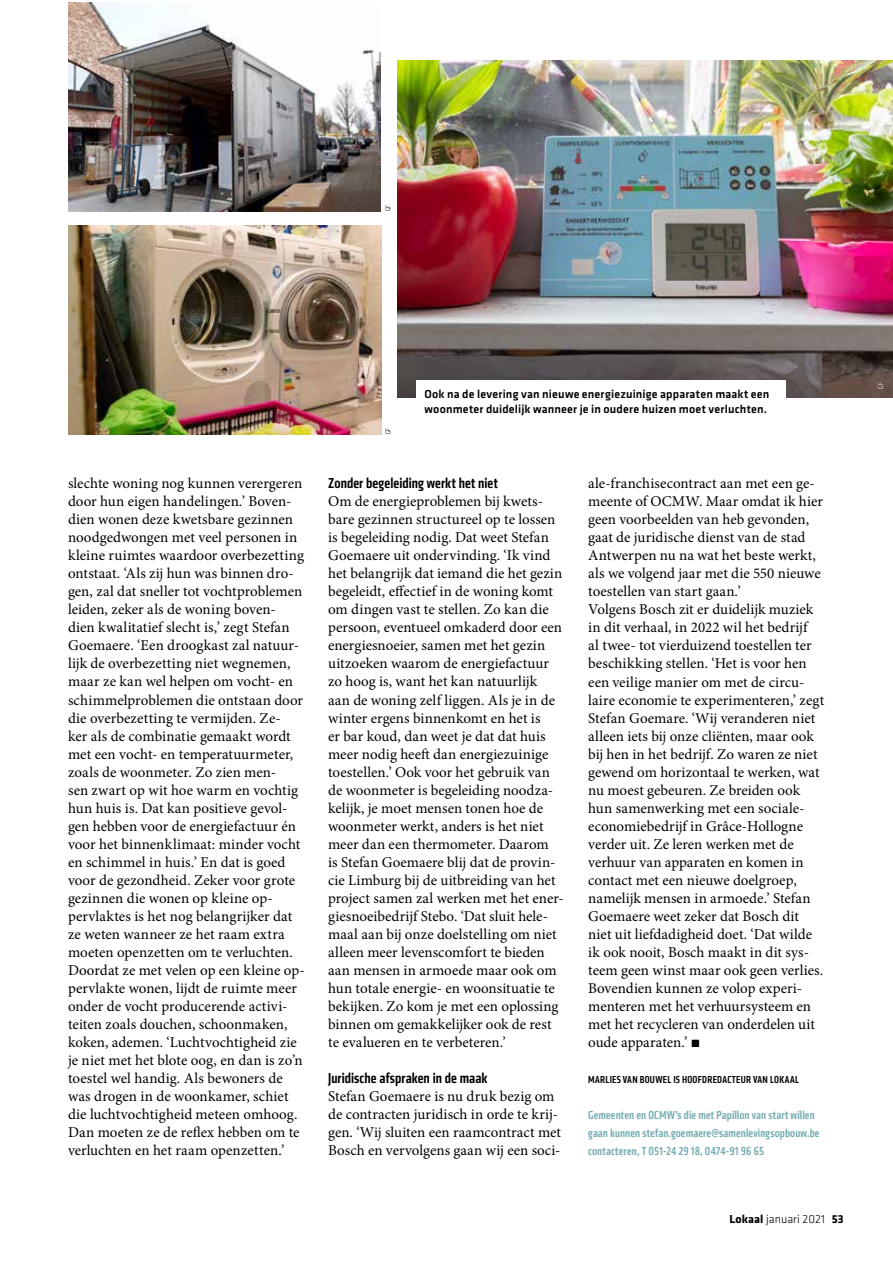
<style>
.page{position:relative;width:893px;height:1263px;background:#fff}
.page>*{position:absolute;margin:0;border:0;box-sizing:border-box;transform-origin:0 0}
.t1{font:15px/18px "Minion Pro";color:#000}
.t2{font:500 15px "Klavika Condensed";letter-spacing:.005em;color:#000}
.t3{font:500 12px/18px "Klavika Condensed";letter-spacing:.01em;color:#76adb2}
.t4{font:500 12px/15px "Klavika";letter-spacing:.015em;color:#000}
.t5{font:300 12px "Klavika";letter-spacing:.005em;color:#000}
.t6{font:500 10.5px "Klavika Condensed";letter-spacing:.025em;color:#000}
.t7{font:300 7.5px "Klavika Condensed";color:#000}
.t8{font:300 7.5px "Klavika Condensed";color:#fff}
.s1{font-family:"Klavika";font-weight:700;font-size:14.85px}
.s2{font-weight:700}
</style>
<div class="page">
<img style="left:397px;top:61px;width:496px;height:337px">
<img style="left:69px;top:226px;width:312px;height:208px">
<img style="left:68px;top:3px;width:313px;height:208px">
<div style="left:416px;top:380px;width:370px;height:59px;background:#fff"></div>
<p class="t7" style="left:384px;top:211px;width:8px;rotate:-90deg">GF</p>
<p class="t7" style="left:384px;top:434px;width:8px;rotate:-90deg">GF</p>
<p class="t4" style="left:424px;top:386px;width:346px">Ook na de levering van nieuwe energiezuinige apparaten maakt een woonmeter duidelijk wanneer je in oudere huizen moet verluchten.</p>
<p class="t1" style="left:68px;top:475px;width:238px">slechte woning nog kunnen verergeren door hun eigen handelingen.’ Boven&shy;dien wonen deze kwetsbare gezinnen noodgedwongen met veel personen in kleine ruimtes waardoor overbezetting ontstaat. ‘Als zij hun was binnen dro&shy;gen, zal dat sneller tot vochtproblemen leiden, zeker als de woning boven&shy;dien kwalitatief slecht is,’ zegt Stefan Goemaere. ‘Een droogkast zal natuur&shy;lijk de overbezetting niet wegnemen, maar ze kan wel helpen om vocht- en schimmelproblemen die ontstaan door die overbezetting te vermijden. Ze-<br>ker als de combinatie gemaakt wordt met een vocht- en temperatuurmeter, zoals de woonmeter. Zo zien men-<br>sen zwart op wit hoe warm en vochtig hun huis is. Dat kan positieve gevol&shy;gen hebben voor de energiefactuur én voor het binnenklimaat: minder vocht en schimmel in huis.’ En dat is goed voor de gezondheid. Zeker voor grote gezinnen die wonen op kleine op&shy;pervlaktes is het nog belangrijker dat ze weten wanneer ze het raam extra moeten openzetten om te verluchten.<br>Doordat ze met velen op een kleine op&shy;pervlakte wonen, lijdt de ruimte meer onder de vocht producerende activi&shy;teiten zoals douchen, schoonmaken, koken, ademen. ‘Luchtvochtigheid zie je niet met het blote oog, en dan is zo’n toestel wel handig. Als bewoners de was drogen in de woonkamer, schiet die luchtvochtigheid meteen omhoog.<br>Dan moeten ze de reflex hebben om te verluchten en het raam openzetten.’</p>
<p class="t2" style="left:328px;top:474px;width:171px">Zonder begeleiding werkt het niet</p>
<p class="t1" style="left:328px;top:493px;width:237px">Om de energieproblemen bij kwets&shy;bare gezinnen structureel op te lossen is begeleiding nodig. Dat weet Stefan Goemaere uit ondervinding. ‘Ik vind het belangrijk dat iemand die het gezin begeleidt, effectief in de woning komt om dingen vast te stellen. Zo kan die persoon, eventueel omkaderd door een energiesnoeier, samen met het gezin uitzoeken waarom de energiefactuur zo hoog is, want het kan natuurlijk<br>aan de woning zelf liggen. Als je in de winter ergens binnenkomt en het is<br>er bar koud, dan weet je dat dat huis meer nodig heeft dan energiezuinige toestellen.’ Ook voor het gebruik van de woonmeter is begeleiding noodza&shy;kelijk, je moet mensen tonen hoe de woonmeter werkt, anders is het niet meer dan een thermometer. Daarom<br>is Stefan Goemaere blij dat de provin&shy;cie Limburg bij de uitbreiding van het project samen zal werken met het ener&shy;giesnoeibedrijf Stebo. ‘Dat sluit hele&shy;maal aan bij onze doelstelling om niet alleen meer levenscomfort te bieden aan mensen in armoede maar ook om hun totale energie- en woonsituatie te bekijken. Zo kom je met een oplossing binnen om gemakkelijker ook de rest te evalueren en te verbeteren.’</p>
<p class="t2" style="left:328px;top:1068px;width:161px">Juridische afspraken in de maak</p>
<p class="t1" style="left:328px;top:1087px;width:235px">Stefan Goemaere is nu druk bezig om de contracten juridisch in orde te krij&shy;gen. ‘Wij sluiten een raamcontract met Bosch en vervolgens gaan wij een soci-</p>
<p class="t1" style="left:588px;top:475px;width:238px">ale-franchisecontract aan met een ge&shy;meente of OCMW. Maar omdat ik hier geen voorbeelden van heb gevonden, gaat de juridische dienst van de stad Antwerpen nu na wat het beste werkt, als we volgend jaar met die 550 nieuwe toestellen van start gaan.’<br>Volgens Bosch zit er duidelijk muziek in dit verhaal, in 2022 wil het bedrijf<br>al twee- tot vierduizend toestellen ter beschikking stellen. ‘Het is voor hen een veilige manier om met de circu&shy;laire economie te experimenteren,’ zegt Stefan Goemare. ‘Wij veranderen niet alleen iets bij onze cliënten, maar ook bij hen in het bedrijf. Zo waren ze niet gewend om horizontaal te werken, wat nu moest gebeuren. Ze breiden ook hun samenwerking met een sociale&shy;economiebedrijf in Grâce-Hollogne verder uit. Ze leren werken met de verhuur van apparaten en komen in contact met een nieuwe doelgroep, namelijk mensen in armoede.’ Stefan Goemaere weet zeker dat Bosch dit niet uit liefdadigheid doet. ‘Dat wilde ik ook nooit, Bosch maakt in dit sys&shy;teem geen winst maar ook geen verlies.<br>Bovendien kunnen ze volop experi&shy;menteren met het verhuursysteem en met het recycleren van onderdelen uit oude apparaten.’ <span class="s1">•</span></p>
<p class="t6" style="left:588px;top:1072px;width:212px">MARLIES VAN BOUWEL IS HOOFDREDACTEUR VAN LOKAAL</p>
<p class="t3" style="left:588px;top:1105px;width:233px">Gemeenten en OCMW’s die met Papillon van start willen gaan kunnen stefan.goemaere@samenlevingsopbouw.be contacteren, T 051-24 29 18, 0474-91 96 65</p>
<p class="t5" style="left:729px;top:1212px;width:116px"><span class="s2">Lokaal</span> januari 2021 <span class="s2">53</span></p>
<p class="t8" style="left:876px;top:389px;width:8px;rotate:-90deg">GF</p>
</div>
